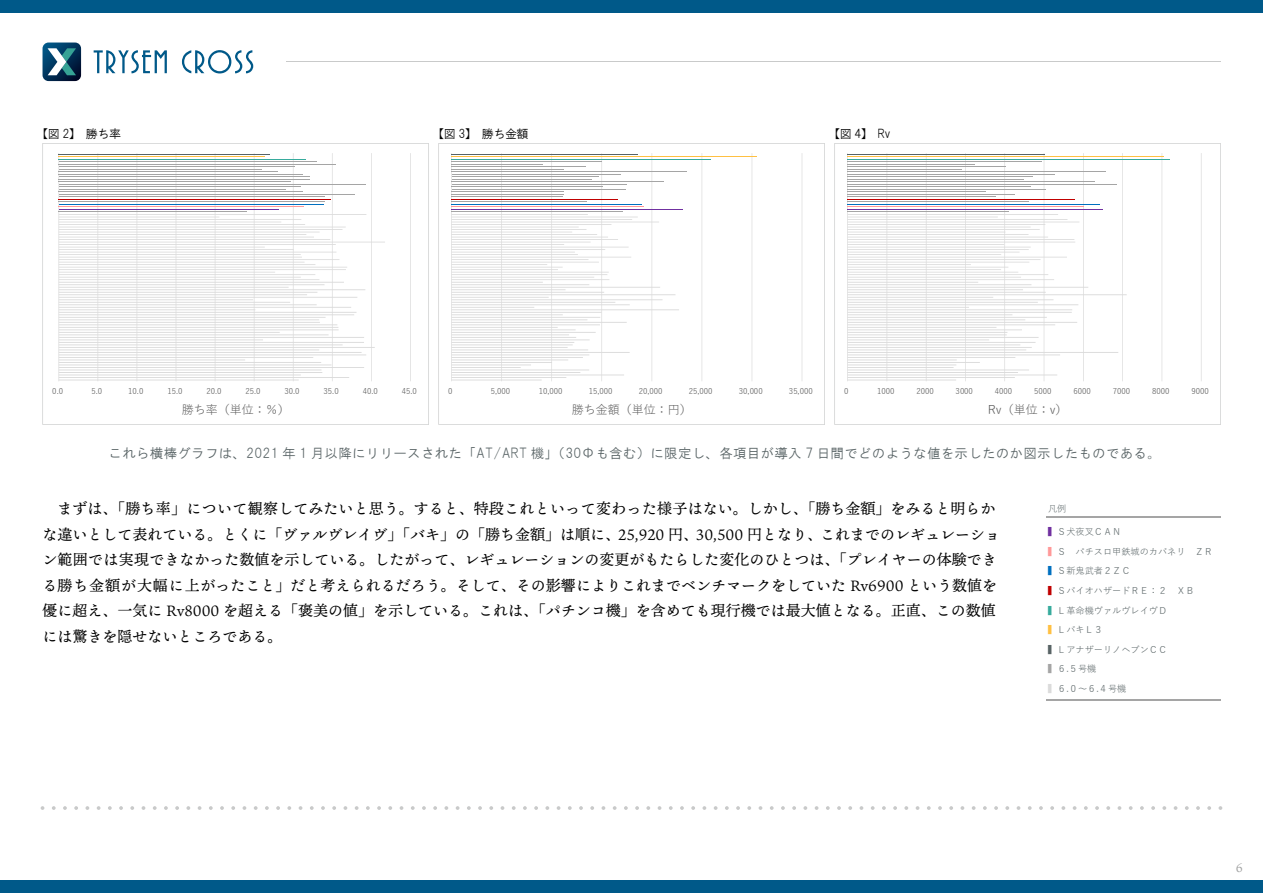
<style>
.page{position:relative;width:1263px;height:893px;background:#fff}
.page>*{position:absolute;margin:0;border:0;box-sizing:border-box;transform-origin:0 0}
.t1{font:15px/25.5px "Ten Mincho Text";color:#000}
.t2{font:13.5px "HGS Gothic M";letter-spacing:.02em;color:#576264}
.t3{font:12px "Yu Gothic";color:#595959}
.t4{font:12px "HGS Gothic M";letter-spacing:-.04em;color:#000}
.t5{font:12px "Ten Mincho Text";color:#9fa0a0}
.t6{font:9.15px/19.6px "Yu Gothic";color:#586365}
.t7{font:7.8px "Yu Gothic";letter-spacing:.005em;color:#595959}
.s1{color:#7030a0}
.s2{color:#f99}
.s3{color:#0070c0}
.s4{color:#c00000}
.s5{color:#37ab9d}
.s6{color:#ffc042}
.s7{color:#a5a5a5}
.s8{color:#dbdbdb}
</style>
<div class="page">
<div style="left:0;top:0;width:1263px;height:13px;background:#005989"></div>
<div style="left:0;top:880px;width:1263px;height:13px;background:#005989"></div>
<svg style="left:94px;top:50px;width:73px;height:23px"></svg>
<svg style="left:182px;top:50px;width:71px;height:23px"></svg>
<svg style="left:43px;top:43px;width:38px;height:38px"></svg>
<svg style="left:41px;top:806px;width:3px;height:4px"></svg>
<svg style="left:52px;top:806px;width:1159px;height:4px"></svg>
<svg style="left:1218px;top:806px;width:4px;height:4px"></svg>
<hr style="left:286px;top:61px;width:934px;height:1px;background:#c9caca">
<hr style="left:1047px;top:516px;width:174px;height:1px;background:#a5a5a5">
<hr style="left:1047px;top:699px;width:174px;height:1px;background:#a5a5a5">
<hr style="left:1046px;top:517px;width:175px;height:1px;background:#a5a5a5">
<svg style="left:834px;top:143px;width:387px;height:282px"></svg>
<svg style="left:438px;top:143px;width:387px;height:282px"></svg>
<svg style="left:42px;top:143px;width:387px;height:282px"></svg>
<p class="t4" style="left:36px;top:128px;width:86px">【図 2】　勝ち率</p>
<p class="t4" style="left:432px;top:128px;width:98px">【図 3】　勝ち金額</p>
<p class="t4" style="left:828px;top:128px;width:64px">【図 4】　Rv</p>
<p class="t7" style="left:52px;top:384px;width:12px">0.0</p>
<p class="t7" style="left:91px;top:384px;width:12px">5.0</p>
<p class="t7" style="left:128px;top:384px;width:17px">10.0</p>
<p class="t7" style="left:167px;top:384px;width:17px">15.0</p>
<p class="t7" style="left:206px;top:384px;width:17px">20.0</p>
<p class="t7" style="left:245px;top:384px;width:17px">25.0</p>
<p class="t7" style="left:285px;top:384px;width:17px">30.0</p>
<p class="t7" style="left:324px;top:384px;width:17px">35.0</p>
<p class="t7" style="left:363px;top:384px;width:17px">40.0</p>
<p class="t7" style="left:402px;top:384px;width:17px">45.0</p>
<p class="t3" style="left:182px;top:398px;width:109px">勝ち率（単位：％）</p>
<p class="t7" style="left:448px;top:384px;width:6px">0</p>
<p class="t7" style="left:491px;top:384px;width:21px">5,000</p>
<p class="t7" style="left:539px;top:384px;width:25px">10,000</p>
<p class="t7" style="left:589px;top:384px;width:25px">15,000</p>
<p class="t7" style="left:639px;top:384px;width:25px">20,000</p>
<p class="t7" style="left:689px;top:384px;width:25px">25,000</p>
<p class="t7" style="left:739px;top:384px;width:25px">30,000</p>
<p class="t7" style="left:789px;top:384px;width:25px">35,000</p>
<p class="t3" style="left:572px;top:398px;width:121px">勝ち金額（単位：円）</p>
<p class="t7" style="left:844px;top:384px;width:6px">0</p>
<p class="t7" style="left:877px;top:384px;width:19px">1000</p>
<p class="t7" style="left:916px;top:384px;width:19px">2000</p>
<p class="t7" style="left:955px;top:384px;width:19px">3000</p>
<p class="t7" style="left:995px;top:384px;width:19px">4000</p>
<p class="t7" style="left:1034px;top:384px;width:19px">5000</p>
<p class="t7" style="left:1073px;top:384px;width:19px">6000</p>
<p class="t7" style="left:1113px;top:384px;width:19px">7000</p>
<p class="t7" style="left:1152px;top:384px;width:19px">8000</p>
<p class="t7" style="left:1191px;top:384px;width:19px">9000</p>
<p class="t3" style="left:988px;top:398px;width:81px">Rv（単位：v）</p>
<p class="t2" style="left:109px;top:446px;width:1054px">これら横棒グラフは、2021 年 1 月以降にリリースされた「AT/ART 機」（30Φも含む）に限定し、各項目が導入 7 日間でどのような値を示したのか図示したものである。</p>
<p class="t1" style="left:43px;top:496px;width:959px;text-indent:15px">まずは、「勝ち率」について観察してみたいと思う。すると、特段これといって変わった様子はない。しかし、「勝ち金額」をみると明らかな違いとして表れている。とくに「ヴァルヴレイヴ」「バキ」の「勝ち金額」は順に、25,920 円、30,500 円となり、これまでのレギュレーション範囲では実現できなかった数値を示している。したがって、レギュレーションの変更がもたらした変化のひとつは、「プレイヤーの体験できる勝ち金額が大幅に上がったこと」だと考えられるだろう。そして、その影響によりこれまでベンチマークをしていた Rv6900 という数値を優に超え、一気に Rv8000 を超える「褒美の値」を示している。これは、「パチンコ機」を含めても現行機では最大値となる。正直、この数値には驚きを隠せないところである。</p>
<p class="t6" style="left:1048px;top:497px;width:20px">凡例</p>
<p class="t6" style="left:1048px;top:521px;width:166px"><span class="s1">▍</span>Ｓ犬夜叉ＣＡＮ<br><span class="s2">▍</span>Ｓ パチスロ甲鉄城のカバネリ ＺＲ<span class="s3">▍</span>Ｓ新鬼武者２ＺＣ<br><span class="s4">▍</span>ＳバイオハザードＲＥ：２ ＸＢ<br><span class="s5">▍</span>Ｌ革命機ヴァルヴレイヴＤ<br><span class="s6">▍</span>ＬバキＬ３<br>▍ＬアナザーリノヘブンＣＣ<br><span class="s7">▍</span>６.５号機<br><span class="s8">▍</span>６.０～６.４号機</p>
<p class="t5" style="left:1236px;top:861px;width:9px">6</p>
</div>
